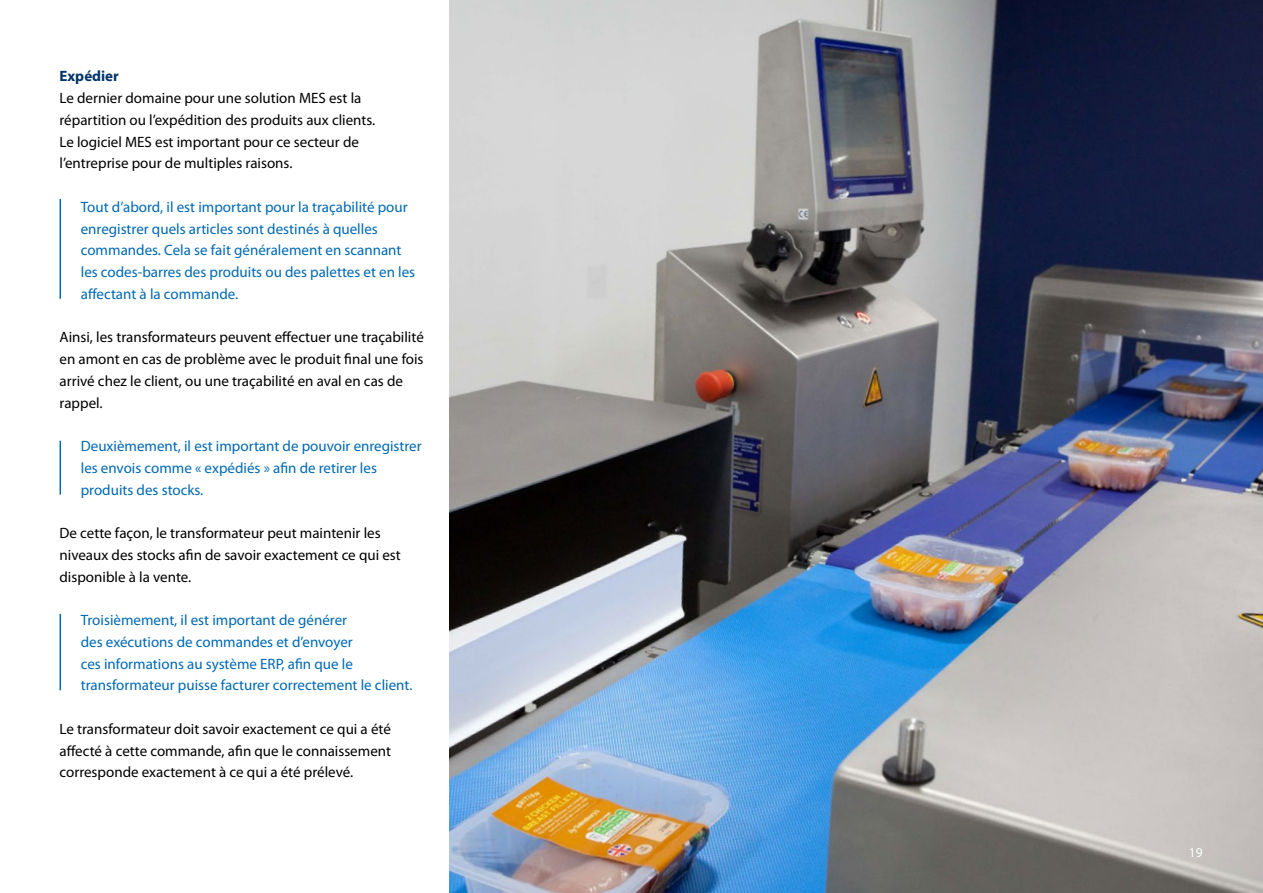
<style>
.page{position:relative;width:1263px;height:893px;background:#fff}
.page>*{position:absolute;margin:0;border:0;box-sizing:border-box;transform-origin:0 0}
.t1{font:15px/21.8px "Myriad Pro";color:#000}
.t2{font:15px/21.8px "Myriad Pro";color:#0069b4}
.t3{font:700 15px "Myriad Pro";color:#023467}
.t4{font:13.5px "Myriad Pro";color:#fff}
</style>
<div class="page">
<img style="left:449px;top:0;width:814px;height:893px">
<hr style="left:60px;top:614px;width:1px;height:76px;background:#0069b4">
<hr style="left:60px;top:441px;width:1px;height:54px;background:#0069b4">
<hr style="left:60px;top:199px;width:1px;height:100px;background:#0069b4">
<p class="t3" style="left:60px;top:66px;width:61px">Expédier</p>
<p class="t1" style="left:60px;top:87px;width:317px">Le dernier domaine pour une solution MES est la répartition ou l’expédition des produits aux clients.<br>Le logiciel MES est important pour ce secteur de l’entreprise pour de multiples raisons.</p>
<p class="t2" style="left:81px;top:196px;width:336px">Tout d’abord, il est important pour la traçabilité pour enregistrer quels articles sont destinés à quelles commandes. Cela se fait généralement en scannant les codes-barres des produits ou des palettes et en les affectant à la commande.</p>
<p class="t1" style="left:60px;top:326px;width:366px">Ainsi, les transformateurs peuvent effectuer une traçabilité en amont en cas de problème avec le produit final une fois arrivé chez le client, ou une traçabilité en aval en cas de rappel.</p>
<p class="t2" style="left:81px;top:435px;width:342px">Deuxièmement, il est important de pouvoir enregistrer les envois comme « expédiés » afin de retirer les produits des stocks.</p>
<p class="t1" style="left:60px;top:522px;width:343px">De cette façon, le transformateur peut maintenir les niveaux des stocks afin de savoir exactement ce qui est disponible à la vente.</p>
<p class="t2" style="left:81px;top:609px;width:333px">Troisièmement, il est important de générer<br>des exécutions de commandes et d’envoyer<br>ces informations au système ERP, afin que le transformateur puisse facturer correctement le client.</p>
<p class="t1" style="left:60px;top:718px;width:333px;text-align:justify">Le transformateur doit savoir exactement ce qui a été affecté à cette commande, afin que le connaissement corresponde exactement à ce qui a été prélevé.</p>
<p class="t4" style="left:1189px;top:844px;width:15px">19</p>
</div>
